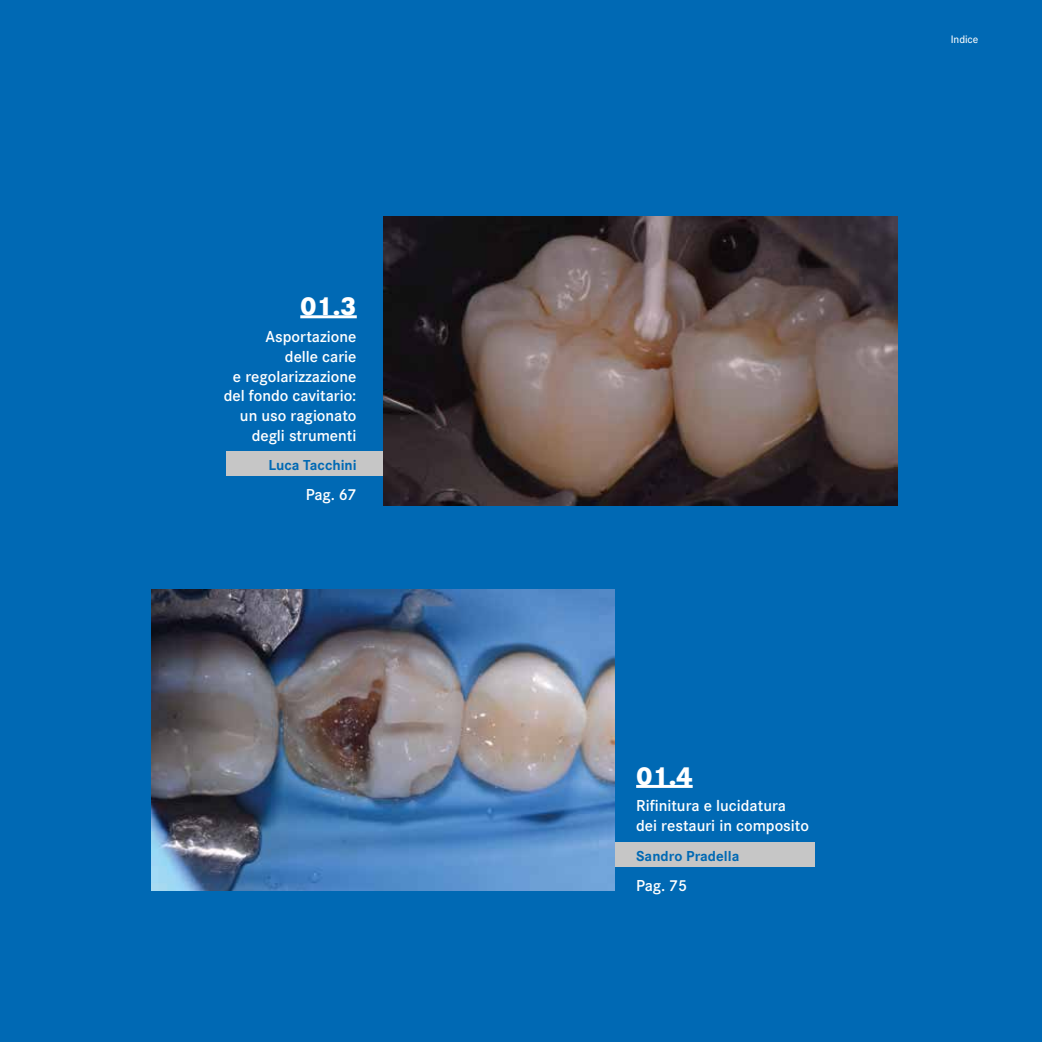
<style>
.page{position:relative;width:1042px;height:1042px;background:#0069b4}
.page>*{position:absolute;margin:0;border:0;box-sizing:border-box;transform-origin:0 0}
.t1{font:800 27px "Corporate SOT";color:#fff}
.t2{font:600 16.5px/19.8px "Corporate SOT";color:#fff}
.t3{font:700 15px "Corporate SOT";color:#0069b4}
.t4{font:500 11.25px "Corporate SOT";letter-spacing:-.01em;color:#fff}
</style>
<div class="page">
<div style="left:345px;top:842px;width:469px;height:25px;background:#c6c6c6"></div>
<img style="left:152px;top:589px;width:463px;height:302px">
<hr style="left:636px;top:785px;width:57px;height:3px;background:#fff">
<div style="left:226px;top:451px;width:410px;height:25px;background:#c6c6c6"></div>
<img style="left:383px;top:216px;width:514px;height:289px">
<hr style="left:300px;top:315px;width:57px;height:3px;background:#fff">
<h1 class="t1" style="left:300px;top:290px;width:58px">01.3</h1>
<p class="t2" style="left:224px;top:325px;width:134px;text-align:right">Asportazione<br>delle carie<br>e regolarizzazione del fondo cavitario: un uso ragionato degli strumenti</p>
<p class="t3" style="left:268px;top:453px;width:90px">Luca Tacchini</p>
<p class="t2" style="left:306px;top:483px;width:52px">Pag. 67</p>
<p class="t4" style="left:951px;top:32px;width:29px">Indice</p>
<h1 class="t1" style="left:636px;top:760px;width:58px">01.4</h1>
<p class="t2" style="left:636px;top:795px;width:174px">Rifinitura e lucidatura dei restauri in composito</p>
<p class="t3" style="left:636px;top:844px;width:105px">Sandro Pradella</p>
<p class="t2" style="left:636px;top:874px;width:52px">Pag. 75</p>
</div>
